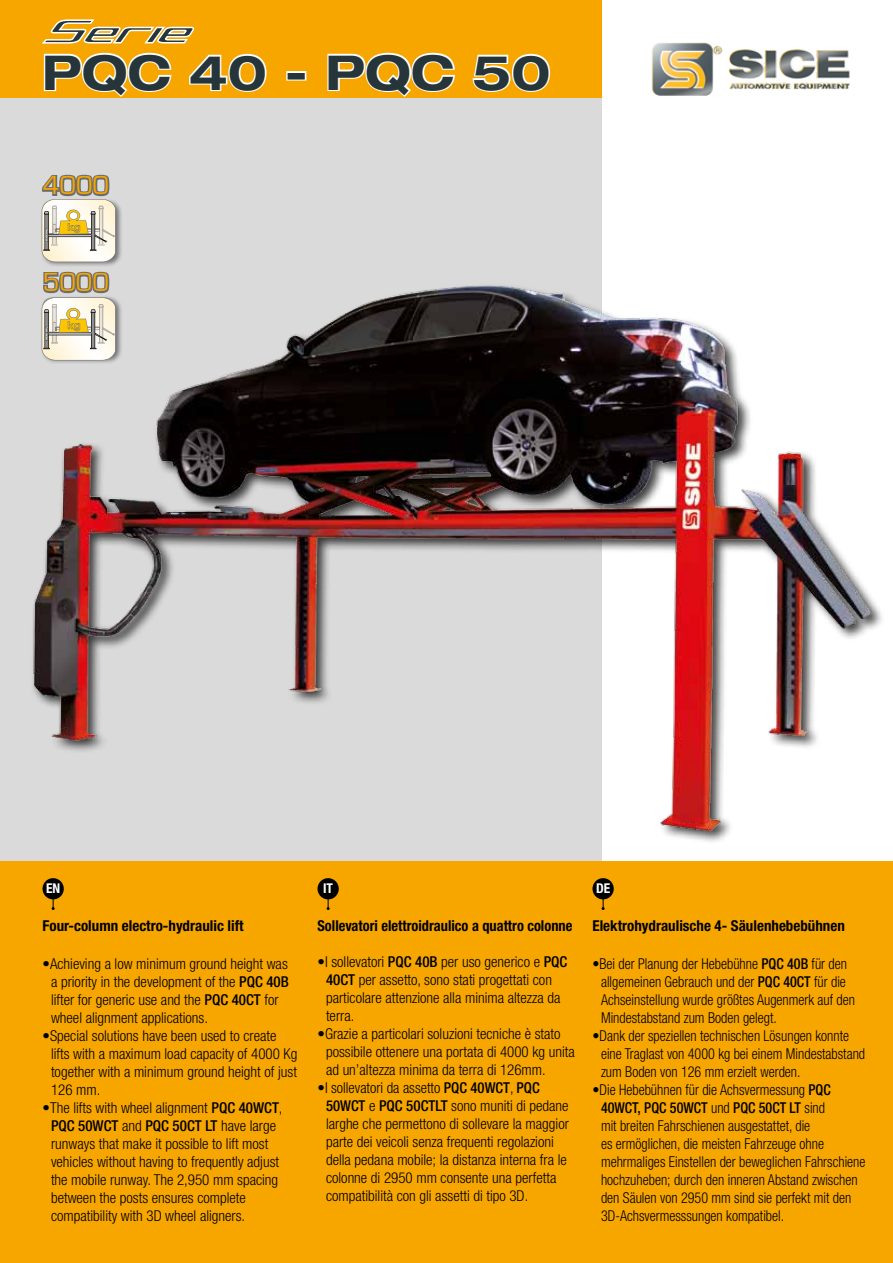
<style>
.page{position:relative;width:893px;height:1263px;background:#fff}
.page>*{position:absolute;margin:0;border:0;box-sizing:border-box;transform-origin:0 0}
.t1{font:700 expanded 48px "Helvetica Neue LT Std";color:#253539}
.t2{font:27px "Eurostile";color:#f7a600}
.t3{font:300 condensed 15px/18px "Helvetica Neue LT Std";color:#000}
.t4{font:300 condensed 15px/18px "Helvetica Neue LT Std";color:#000;scale:.94 1}
.t5{font:700 condensed 15px "Helvetica Neue LT Std";color:#000}
.t6{font:700 condensed 15px "Helvetica Neue LT Std";color:#000;scale:.96 1}
.t7{font:700 condensed 13.5px "Helvetica Neue LT Std";color:#fff}
.s1{font-weight:500}
</style>
<div class="page">
<div style="left:0;top:26px;width:602px;height:1177px;background:#dadada"></div>
<div style="left:0;top:0;width:602px;height:98px;background:#f7a600"></div>
<div style="left:0;top:861px;width:893px;height:402px;background:#f7a600"></div>
<img style="left:652px;top:43px;width:198px;height:53px">
<img style="left:33px;top:285px;width:849px;height:557px">
<div style="left:41px;top:199px;width:82px;height:68px;background:#000;opacity:.47"></div>
<div style="left:41px;top:296px;width:82px;height:68px;background:#000;opacity:.47"></div>
<svg style="left:43px;top:52px;width:129px;height:45px"></svg>
<svg style="left:189px;top:53px;width:78px;height:39px"></svg>
<div style="left:286px;top:71px;width:20px;height:10px;border:3px solid #fff"></div>
<svg style="left:327px;top:52px;width:128px;height:45px"></svg>
<svg style="left:472px;top:53px;width:79px;height:39px"></svg>
<svg style="left:41px;top:19px;width:153px;height:25px"></svg>
<svg style="left:41px;top:174px;width:75px;height:88px"></svg>
<svg style="left:42px;top:271px;width:74px;height:89px;background:#cec8b6"></svg>
<svg style="left:52px;top:899px;width:3px;height:11px"></svg>
<div style="left:43px;top:878px;width:21px;height:21px;background:#000;border-radius:50%"></div>
<svg style="left:327px;top:899px;width:3px;height:11px"></svg>
<div style="left:317px;top:878px;width:22px;height:21px;background:#000;border-radius:50%"></div>
<svg style="left:602px;top:899px;width:3px;height:11px"></svg>
<div style="left:592px;top:878px;width:22px;height:21px;background:#000;border-radius:50%"></div>
<h1 class="t1" style="left:42px;top:42px;width:510px">PQC 40 - PQC 50</h1>
<h2 class="t2" style="left:43px;top:171px;width:68px">4000</h2>
<h2 class="t2" style="left:43px;top:268px;width:68px">5000</h2>
<p class="t7" style="left:46px;top:880px;width:16px">EN</p>
<p class="t7" style="left:323px;top:880px;width:11px">IT</p>
<p class="t7" style="left:596px;top:880px;width:16px">DE</p>
<p class="t5" style="left:43px;top:917px;width:203px">Four-column electro-hydraulic lift</p>
<p class="t3" style="left:51px;top:955px;width:239px;text-indent:-9px">•Achieving a low minimum ground height was a priority in the development of the <span class="s1">PQC 40B </span>lifter for generic use and the <span class="s1">PQC 40CT</span> for wheel alignment applications.</p>
<p class="t3" style="left:51px;top:1027px;width:248px;text-indent:-9px">•Special solutions have been used to create lifts with a maximum load capacity of 4000 Kg together with a minimum ground height of just 126 mm.</p>
<p class="t3" style="left:51px;top:1099px;width:233px;text-indent:-9px">•The lifts with wheel alignment <span class="s1">PQC 40WCT</span>, <span class="s1">PQC 50WCT</span> and <span class="s1">PQC 50CT LT</span> have large runways that make it possible to lift most vehicles without having to frequently adjust the mobile runway. The 2,950 mm spacing between the posts ensures complete compatibility with 3D wheel aligners.</p>
<p class="t6" style="left:317px;top:917px;width:267px">Sollevatori elettroidraulico a quattro colonne</p>
<p class="t3" style="left:326px;top:953px;width:243px;text-indent:-9px">•I sollevatori <span class="s1">PQC 40B</span> per uso generico e <span class="s1">PQC 40CT</span> per assetto, sono stati progettati con particolare attenzione alla minima altezza da terra.</p>
<p class="t3" style="left:326px;top:1025px;width:250px;text-indent:-9px">•Grazie a particolari soluzioni tecniche è stato possibile ottenere una portata di 4000 kg unita ad un’altezza minima da terra di 126mm.</p>
<p class="t3" style="left:326px;top:1079px;width:244px;text-indent:-8px">•I sollevatori da assetto <span class="s1">PQC 40WCT</span>, <span class="s1">PQC 50WCT</span> e <span class="s1">PQC 50CTLT</span> sono muniti di pedane larghe che permettono di sollevare la maggior parte dei veicoli senza frequenti regolazioni della pedana mobile; la distanza interna fra le colonne di 2950 mm consente una perfetta compatibilità con gli assetti di tipo 3D.</p>
<p class="t5" style="left:592px;top:917px;width:254px">Elektrohydraulische 4- Säulenhebebühnen</p>
<p class="t4" style="left:601px;top:955px;width:272px;text-indent:-9px">•Bei der Planung der Hebebühne <span class="s1">PQC 40B</span> für den allgemeinen Gebrauch und der <span class="s1">PQC 40CT</span> für die Achseinstellung wurde größtes Augenmerk auf den Mindestabstand zum Boden gelegt.</p>
<p class="t4" style="left:601px;top:1027px;width:283px;text-indent:-9px">•Dank der speziellen technischen Lösungen konnte eine Traglast von 4000 kg bei einem Mindestabstand zum Boden von 126 mm erzielt werden.</p>
<p class="t4" style="left:601px;top:1081px;width:283px;text-indent:-9px">•Die Hebebühnen für die Achsvermessung <span class="s1">PQC 40WCT, PQC 50WCT</span> und <span class="s1">PQC 50CT LT</span> sind<br>mit breiten Fahrschienen ausgestattet, die<br>es ermöglichen, die meisten Fahrzeuge ohne mehrmaliges Einstellen der beweglichen Fahrschiene hochzuheben; durch den inneren Abstand zwischen den Säulen von 2950 mm sind sie perfekt mit den 3D-Achsvermesssungen kompatibel.</p>
</div>
